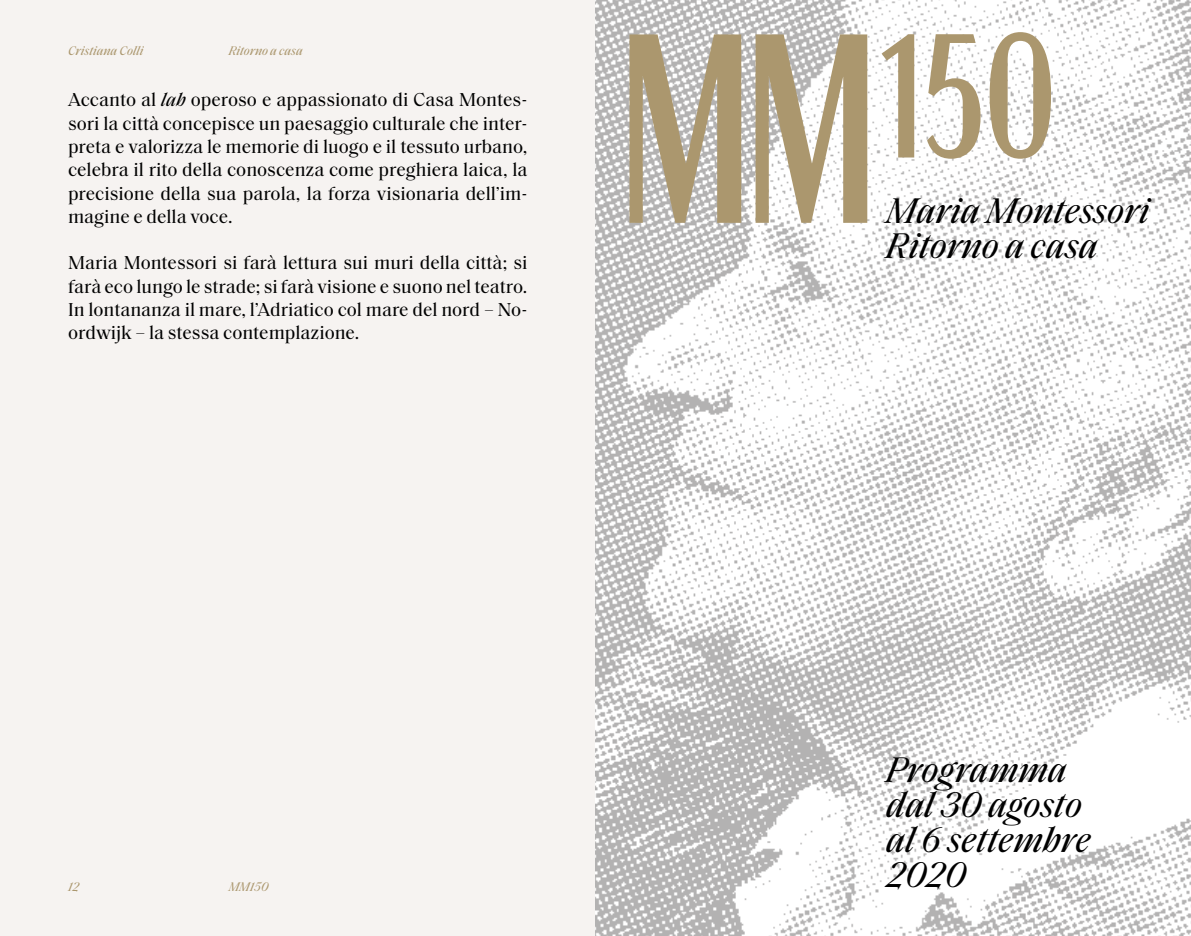
<style>
.page{position:relative;width:1191px;height:936px;background:#fff}
.page>*{position:absolute;margin:0;border:0;box-sizing:border-box;transform-origin:0 0}
.t1{font:italic 36.2px/35px "Saol Text";color:#000}
.t2{font:19px/23.2px "Saol Text";color:#000;text-align:justify}
.t3{font:italic 12.6px "Saol Text";color:#ab976e}
.s1{font-style:italic}
</style>
<div class="page">
<div style="left:0;top:0;width:595px;height:935px;background:#f6f3f1"></div>
<img style="left:595px;top:0;width:596px;height:935px">
<svg style="left:629px;top:34px;width:112px;height:189px;background:#b9ac94"></svg>
<svg style="left:755px;top:34px;width:112px;height:189px"></svg>
<svg style="left:881px;top:34px;width:33px;height:123px"></svg>
<svg style="left:927px;top:34px;width:53px;height:125px"></svg>
<svg style="left:989px;top:32px;width:62px;height:127px"></svg>
<p class="t3" style="left:68px;top:41px;width:77px">Cristiana Colli</p>
<p class="t3" style="left:229px;top:41px;width:76px">Ritorno a casa</p>
<p class="t2" style="left:68px;top:87px;width:461px">Accanto al <span class="s1">lab</span> operoso e appassionato di Casa Montes&shy;sori la città concepisce un paesaggio culturale che inter&shy;preta e valorizza le memorie di luogo e il tessuto urbano, celebra il rito della conoscenza come preghiera laica, la precisione della sua parola, la forza visionaria dell’im&shy;magine e della voce.</p>
<p class="t2" style="left:68px;top:250px;width:461px">Maria Montessori si farà lettura sui muri della città; si farà eco lungo le strade; si farà visione e suono nel teatro.<br>In lontananza il mare, l’Adriatico col mare del nord – No&shy;ordwijk – la stessa contemplazione.</p>
<p class="t3" style="left:68px;top:877px;width:13px">12</p>
<p class="t3" style="left:229px;top:877px;width:41px">MM150</p>
<h1 class="t1" style="left:886px;top:190px;width:265px">Maria Montessori<br>Ritorno a casa</h1>
<h1 class="t1" style="left:886px;top:750px;width:206px">Programma dal 30 agosto al 6 settembre<br>2020</h1>
</div>
